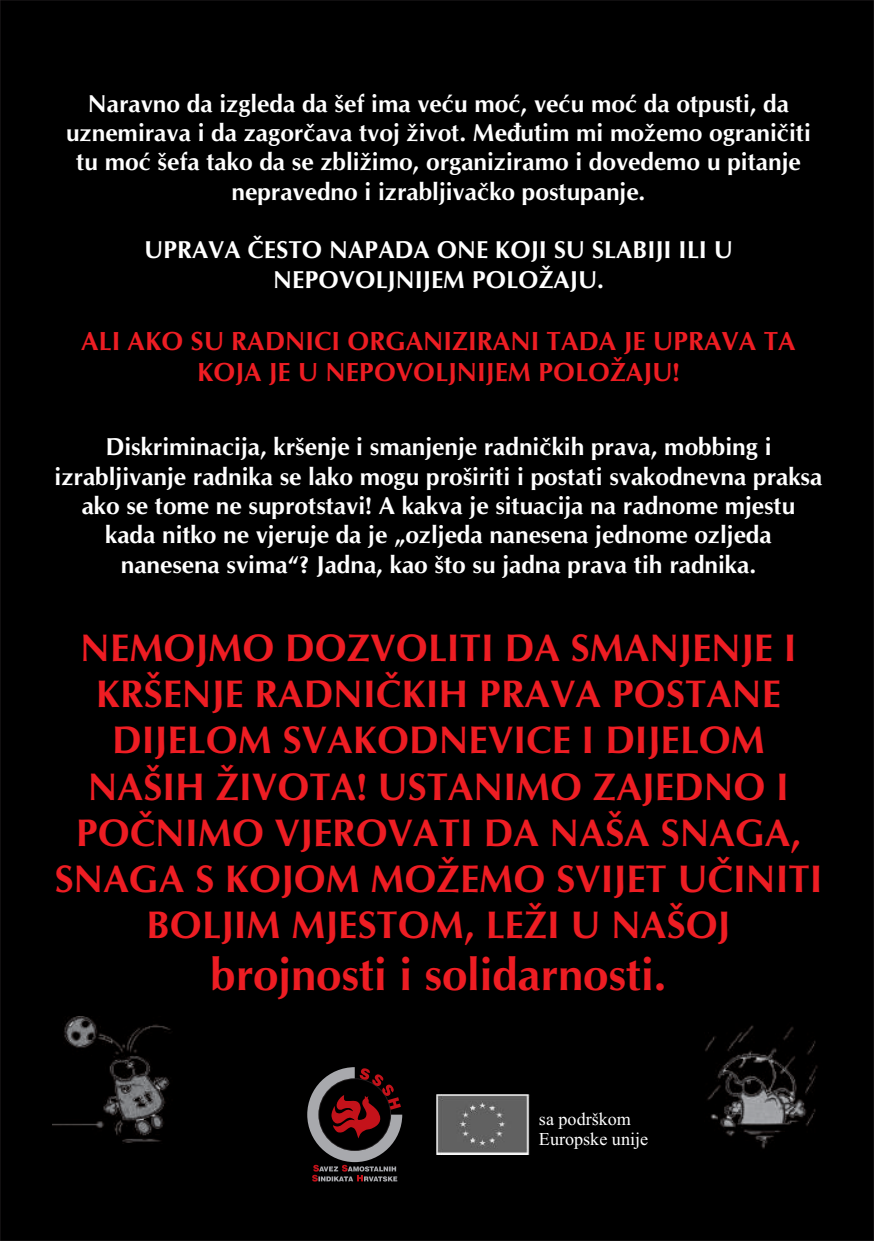
<style>
.page{position:relative;width:874px;height:1241px;background:#fff}
.page>*{position:absolute;margin:0;border:0;box-sizing:border-box;transform-origin:0 0}
.t1{font:700 45.5px "CG Omega";color:#ee1d23}
.t2{font:700 38.5px/46px "CG Omega";color:#ee1d23;text-align:center}
.t3{font:700 26.25px/31.3px "CG Omega";color:#ee1d23;text-align:center}
.t4{font:700 24.5px/29.2px "CG Omega";color:#fff;text-align:center}
.t5{font:18.03px/20.1px "Times New Roman";color:#fff}
</style>
<div class="page">
<div style="left:0;top:0;width:873px;height:1240px;background:#000"></div>
<img style="left:52px;top:1016px;width:131px;height:127px">
<img style="left:704px;top:1012px;width:117px;height:142px">
<img style="left:436px;top:1094px;width:93px;height:59px">
<svg style="left:307px;top:1066px;width:95px;height:115px;background:#432b2d"></svg>
<p class="t4" style="left:66px;top:91px;width:745px">Naravno da izgleda da šef ima veću moć, veću moć da otpusti, da uznemirava i da zagorčava tvoj život. Međutim mi možemo ograničiti tu moć šefa tako da se zbližimo, organiziramo i dovedemo u pitanje nepravedno i izrabljivačko postupanje.</p>
<p class="t4" style="left:144px;top:237px;width:590px">UPRAVA ČESTO NAPADA ONE KOJI SU SLABIJI ILI U<br>NEPOVOLJNIJEM POLOŽAJU.</p>
<p class="t3" style="left:81px;top:327px;width:715px">ALI AKO SU RADNICI ORGANIZIRANI TADA JE UPRAVA TA<br>KOJA JE U NEPOVOLJNIJEM POLOŽAJU!</p>
<p class="t4" style="left:55px;top:434px;width:768px">Diskriminacija, kršenje i smanjenje radničkih prava, mobbing i izrabljivanje radnika se lako mogu proširiti i postati svakodnevna praksa ako se tome ne suprotstavi! A kakva je situacija na radnome mjestu kada nitko ne vjeruje da je „ozljeda nanesena jednome ozljeda nanesena svima“? Jadna, kao što su jadna prava tih radnika.</p>
<h2 class="t2" style="left:54px;top:628px;width:769px">NEMOJMO DOZVOLITI DA SMANJENJE I<br>KRŠENJE RADNIČKIH PRAVA POSTANE<br>DIJELOM SVAKODNEVICE I DIJELOM<br>NAŠIH ŽIVOTA! USTANIMO ZAJEDNO I<br>POČNIMO VJEROVATI DA NAŠA SNAGA,<br>SNAGA S KOJOM MOŽEMO SVIJET UČINITI<br>BOLJIM MJESTOM, LEŽI U NAŠOJ</h2>
<h1 class="t1" style="left:210px;top:956px;width:457px">brojnosti i solidarnosti.</h1>
<p class="t5" style="left:538px;top:1110px;width:111px">sa podrškom<br>Europske unije</p>
</div>
